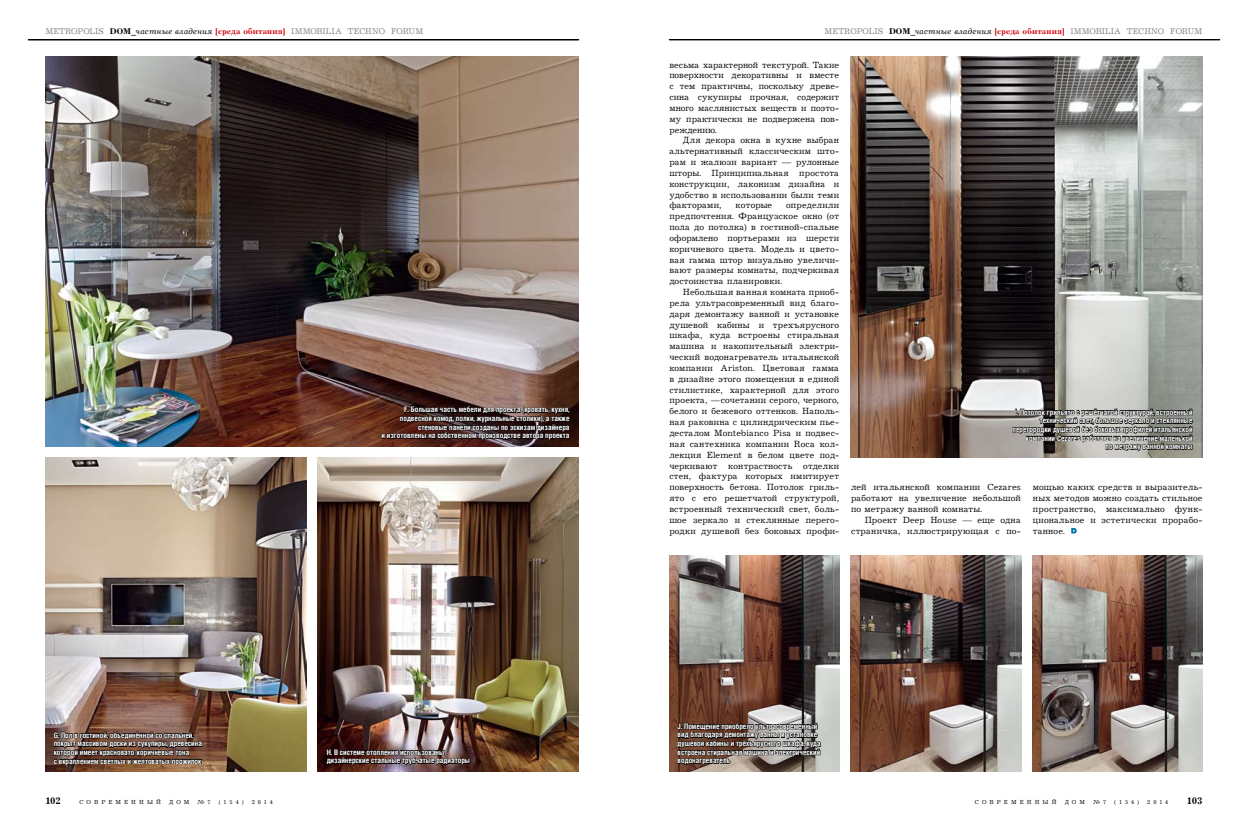
<style>
.page{position:relative;width:1248px;height:823px;background:#fff}
.page>*{position:absolute;margin:0;border:0;box-sizing:border-box;transform-origin:0 0}
.t1{font:700 10px "Journal CTT";letter-spacing:-.035em;color:#000}
.t2{font:9.2px/10.8px "Journal CTT";letter-spacing:.015em;color:#000;text-align:justify}
.t3{font:8.5px "Journal CTT";letter-spacing:.01em;color:#817f84}
.t4{font:700 7.6px/8.6px "Helios Cond";color:#fff}
.t5{font:6px "Journal CTT";letter-spacing:.51em;color:#000}
.s1{font-weight:700;color:#000}
.s2{font-style:italic;color:#000}
.s3{font-weight:700;color:#d1000c}
</style>
<div class="page">
<hr style="left:28px;top:40px;width:550px;height:1px;background:#000">
<hr style="left:669px;top:39px;width:550px;height:1px;background:#000">
<svg style="left:1071px;top:528px;width:5px;height:5px"></svg>
<img style="left:850px;top:57px;width:352px;height:400px">
<img style="left:850px;top:555px;width:170px;height:216px">
<img style="left:1032px;top:555px;width:170px;height:216px">
<img style="left:669px;top:555px;width:170px;height:216px">
<img style="left:45px;top:57px;width:533px;height:389px">
<img style="left:45px;top:457px;width:261px;height:314px">
<img style="left:317px;top:457px;width:261px;height:314px">
<svg style="left:381px;top:400px;width:190px;height:41px;background:#2e1915"></svg>
<svg style="left:53px;top:729px;width:151px;height:37px;background:#3f2a20"></svg>
<img style="left:326px;top:742px;width:144px;height:30px">
<svg style="left:1011px;top:407px;width:182px;height:51px;background:#656460"></svg>
<svg style="left:676px;top:716px;width:146px;height:49px;background:#50443d"></svg>
<p class="t3" style="left:45px;top:26px;width:379px">METROPOLIS <span class="s1">DOM_</span><span class="s2">частные владения</span> <span class="s3">[среда обитания]</span> IMMOBILIA TECHNO FORUM</p>
<p class="t4" style="left:381px;top:405px;width:190px;text-align:right">F. Большая часть мебели для проекта (кровать, кухня, подвесной комод, полки, журнальные столики), а также стеновые панели созданы по эскизам дизайнера<br>и изготовлены на собственном производстве автора проекта</p>
<p class="t4" style="left:54px;top:730px;width:150px">G. Пол в гостиной, объединённой со спальней, покрыт массивом доски из сукупиры, древесина которой имеет красновато-коричневые тона<br>с вкраплением светлых и желтоватых прожилок</p>
<p class="t1" style="left:45px;top:795px;width:17px">102</p>
<p class="t5" style="left:79px;top:798px;width:83px">СОВРЕМЕННЫЙ</p>
<p class="t5" style="left:169px;top:798px;width:22px">ДОМ</p>
<p class="t5" style="left:197px;top:798px;width:15px">¹ 7</p>
<p class="t5" style="left:219px;top:798px;width:26px">(154)</p>
<p class="t5" style="left:252px;top:798px;width:23px">2014</p>
<p class="t4" style="left:327px;top:747px;width:145px">H. В системе отопления использованы дизайнерские стальные трубчатые радиаторы</p>
<p class="t3" style="left:824px;top:26px;width:379px">METROPOLIS <span class="s1">DOM_</span><span class="s2">частные владения</span> <span class="s3">[среда обитания]</span> IMMOBILIA TECHNO FORUM</p>
<p class="t2" style="left:669px;top:59px;width:171px;text-align:left">весьма характерной текстурой. Такие поверхности декоративны и вместе с тем практичны, поскольку древе-- сина сукупиры прочная, содержит много маслянистых веществ и поэто&shy;му практически не подвержена пов&shy;реждению.</p>
<p class="t2" style="left:669px;top:135px;width:171px;text-indent:14px">Для декора окна в кухне выбран альтернативный классическим што&shy;рам и жалюзи вариант — рулонные шторы. Принципиальная простота конструкции, лаконизм дизайна и удобство в использовании были теми факторами,</p>
<p class="t2" style="left:669px;top:200px;width:171px;text-indent:117px">определили предпочтения. Французское окно (от пола до потолка) в гостиной-спальне оформлено портьерами из шерсти коричневого цвета. Модель и цвето&shy;вая гамма штор визуально увеличи&shy;вают размеры комнаты, подчеркивая достоинства планировки.</p>
<p class="t2" style="left:669px;top:287px;width:171px;text-indent:14px">Небольшая ванная комната приоб&shy;рела ультрасовременный вид благо&shy;даря демонтажу ванной и установке душевой кабины и трехъярусного шкафа, куда встроены стиральная машина и накопительный электри&shy;ческий водонагреватель итальянской компании Ariston. Цветовая гамма в дизайне этого помещения в единой стилистике, характерной для этого проекта, —сочетании серого, черного, белого и бежевого оттенков. Наполь&shy;ная раковина с цилиндрическим пье&shy;десталом Montebianco Pisa и подвес&shy;ная сантехника компании Roca кол&shy;лекция Element в белом цвете под&shy;черкивают контрастность отделки стен, фактура которых имитирует поверхность бетона. Потолок гриль&shy;ято с его решетчатой структурой, встроенный технический свет, боль&shy;шое зеркало и стеклянные перего&shy;родки душевой без боковых профи-</p>
<p class="t2" style="left:735px;top:200px;width:38px">которые</p>
<p class="t4" style="left:1012px;top:407px;width:181px;text-align:right">I. Потолок грильято с решётчатой структурой, встроенный технический свет, большое зеркало и стеклянные перегородки душевой без боковых профилей итальянской компании Cezares работают на увеличение маленькой<br>по метражу ванной комнаты</p>
<p class="t2" style="left:851px;top:482px;width:171px">лей итальянской компании Cezares работают на увеличение небольшой по метражу ванной комнаты.</p>
<p class="t2" style="left:851px;top:514px;width:171px;text-align:right">Проект Deep House — еще одна страничка, иллюстрирующая с по-</p>
<p class="t2" style="left:1032px;top:482px;width:171px">мощью каких средств и выразитель&shy;ных методов можно создать стильное пространство, максимально функ&shy;циональное и эстетически прорабо&shy;танное.</p>
<p class="t4" style="left:677px;top:721px;width:145px">J. Помещение приобрело ультрасовременный вид благодаря демонтажу ванны и установке душевой кабины и трёхъярусного шкафа, куда встроена стиральная машина и электрический водонагреватель</p>
<p class="t5" style="left:974px;top:798px;width:83px">СОВРЕМЕННЫЙ</p>
<p class="t5" style="left:1064px;top:798px;width:22px">ДОМ</p>
<p class="t5" style="left:1092px;top:798px;width:15px">¹ 7</p>
<p class="t5" style="left:1114px;top:798px;width:26px">(154)</p>
<p class="t5" style="left:1147px;top:798px;width:23px">2014</p>
<p class="t1" style="left:1186px;top:795px;width:17px">103</p>
</div>
